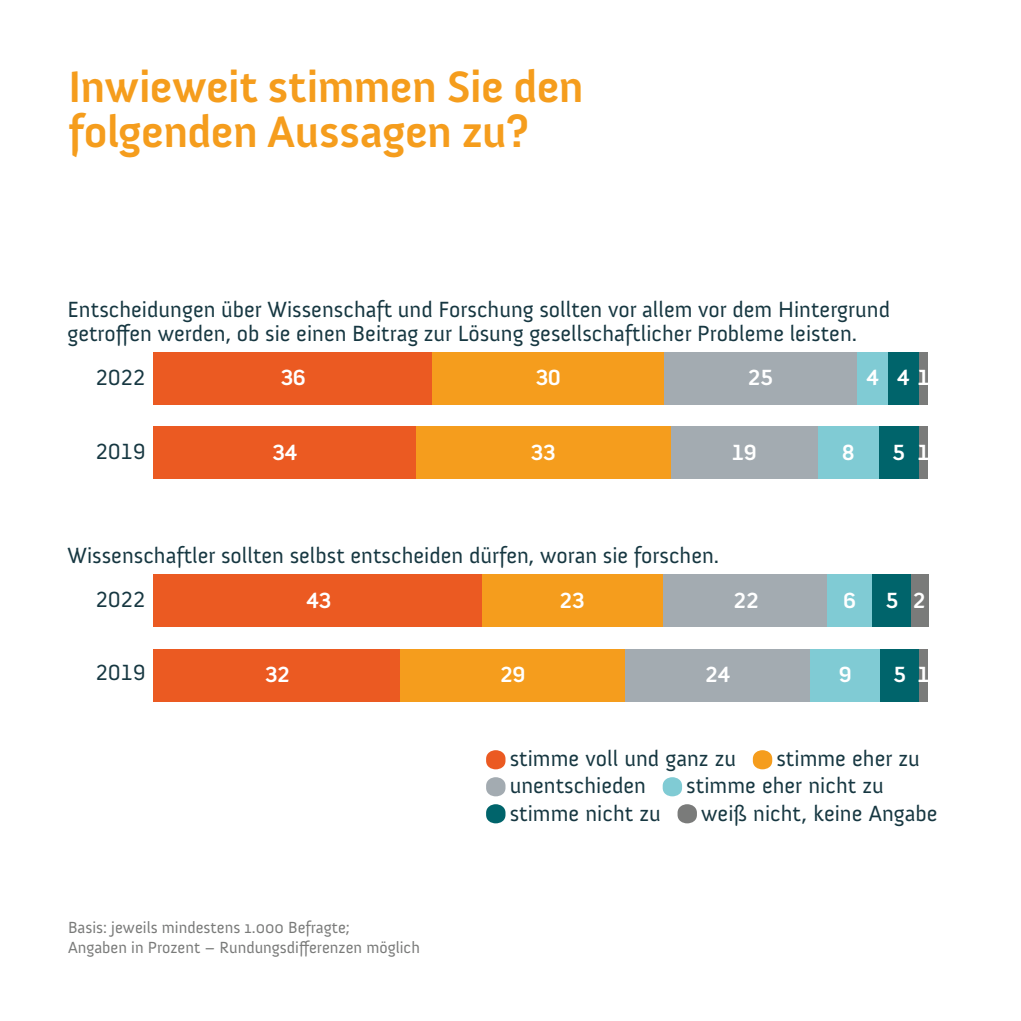
<style>
.page{position:relative;width:1021px;height:1021px;background:#fff}
.page>*{position:absolute;margin:0;border:0;box-sizing:border-box;transform-origin:0 0}
.t1{font:700 45px/45px "Anivers";letter-spacing:-.015em;color:#f59d1d}
.t2{font:22.5px/24px "Anivers";color:#163741}
.t3{font:700 22.5px "Anivers";color:#fff}
.t4{font:16.5px/19.8px "Anivers";color:#7a7b7a}
.s1{font-size:57px;color:#eb5a22}
.s2{font-size:57px;color:#f59d1d}
.s3{font-size:57px;color:#a3abb1}
.s4{font-size:57px;color:#80cbd4}
.s5{font-size:57px;color:#00646b}
.s6{font-size:57px;color:#7a7b7a}
</style>
<div class="page">
<div style="left:153px;top:352px;width:281px;height:52px;background:#eb5a22"></div>
<div style="left:481px;top:574px;width:182px;height:53px;background:#f59d1d"></div>
<div style="left:625px;top:648px;width:185px;height:53px;background:#a3abb1"></div>
<div style="left:153px;top:574px;width:329px;height:53px;background:#eb5a22"></div>
<div style="left:153px;top:426px;width:264px;height:53px;background:#eb5a22"></div>
<div style="left:153px;top:648px;width:249px;height:53px;background:#eb5a22"></div>
<div style="left:918px;top:352px;width:9px;height:52px;background:#7a7b7a"></div>
<div style="left:918px;top:426px;width:9px;height:53px;background:#7a7b7a"></div>
<div style="left:918px;top:648px;width:9px;height:53px;background:#7a7b7a"></div>
<div style="left:664px;top:352px;width:193px;height:52px;background:#a3abb1"></div>
<div style="left:663px;top:574px;width:166px;height:53px;background:#a3abb1"></div>
<div style="left:857px;top:352px;width:31px;height:52px;background:#80cbd4"></div>
<div style="left:827px;top:574px;width:45px;height:53px;background:#80cbd4"></div>
<div style="left:817px;top:426px;width:62px;height:53px;background:#80cbd4"></div>
<div style="left:810px;top:648px;width:70px;height:53px;background:#80cbd4"></div>
<div style="left:888px;top:352px;width:30px;height:52px;background:#00646b"></div>
<div style="left:872px;top:574px;width:39px;height:53px;background:#00646b"></div>
<div style="left:879px;top:426px;width:40px;height:53px;background:#00646b"></div>
<div style="left:880px;top:648px;width:38px;height:53px;background:#00646b"></div>
<div style="left:911px;top:574px;width:17px;height:53px;background:#7a7b7a"></div>
<div style="left:432px;top:352px;width:232px;height:52px;background:#f59d1d"></div>
<div style="left:416px;top:426px;width:254px;height:53px;background:#f59d1d"></div>
<div style="left:400px;top:648px;width:225px;height:53px;background:#f59d1d"></div>
<div style="left:670px;top:426px;width:147px;height:53px;background:#a3abb1"></div>
<h1 class="t1" style="left:68px;top:65px;width:517px">Inwieweit stimmen Sie den folgenden Aussagen zu?</h1>
<p class="t2" style="left:67px;top:297px;width:824px">Entscheidungen über Wissenschaft und Forschung sollten vor allem vor dem Hintergrund getroffen werden, ob sie einen Beitrag zur Lösung gesellschaftlicher Probleme leisten.</p>
<p class="t3" style="left:748px;top:365px;width:26px">25</p>
<p class="t2" style="left:96px;top:365px;width:51px">2022</p>
<p class="t3" style="left:281px;top:365px;width:26px">36</p>
<p class="t3" style="left:535px;top:365px;width:26px">30</p>
<p class="t3" style="left:866px;top:365px;width:14px">4</p>
<p class="t3" style="left:897px;top:365px;width:34px">4 1</p>
<p class="t2" style="left:96px;top:440px;width:51px">2019</p>
<p class="t3" style="left:272px;top:440px;width:26px">34</p>
<p class="t3" style="left:531px;top:440px;width:26px">33</p>
<p class="t3" style="left:731px;top:440px;width:26px">19</p>
<p class="t3" style="left:842px;top:440px;width:14px">8</p>
<p class="t3" style="left:892px;top:440px;width:14px">5</p>
<p class="t3" style="left:917px;top:440px;width:14px">1</p>
<p class="t2" style="left:67px;top:544px;width:653px">Wissenschaftler sollten selbst entscheiden dürfen, woran sie forschen.</p>
<p class="t2" style="left:96px;top:587px;width:51px">2022</p>
<p class="t3" style="left:306px;top:588px;width:26px">43</p>
<p class="t3" style="left:560px;top:588px;width:26px">23</p>
<p class="t3" style="left:734px;top:588px;width:26px">22</p>
<p class="t3" style="left:843px;top:588px;width:14px">6</p>
<p class="t3" style="left:885px;top:588px;width:14px">5</p>
<p class="t3" style="left:913px;top:588px;width:14px">2</p>
<p class="t2" style="left:96px;top:661px;width:51px">2019</p>
<p class="t3" style="left:265px;top:662px;width:26px">32</p>
<p class="t3" style="left:500px;top:662px;width:26px">29</p>
<p class="t3" style="left:705px;top:662px;width:26px">24</p>
<p class="t3" style="left:839px;top:662px;width:14px">9</p>
<p class="t3" style="left:893px;top:662px;width:14px">5</p>
<p class="t3" style="left:917px;top:662px;width:14px">1</p>
<p class="t4" style="left:68px;top:917px;width:353px">Basis: jeweils mindestens 1.000 Befragte;<br>Angaben in Prozent – Rundungsdifferenzen möglich</p>
<p class="t2" style="left:482px;top:747px;width:256px"><span class="s1">•</span>stimme voll und ganz zu</p>
<p class="t2" style="left:748px;top:747px;width:173px"><span class="s2">•</span>stimme eher zu</p>
<p class="t2" style="left:482px;top:774px;width:166px"><span class="s3">•</span>unentschieden</p>
<p class="t2" style="left:658px;top:774px;width:227px"><span class="s4">•</span>stimme eher nicht zu</p>
<p class="t2" style="left:482px;top:801px;width:180px"><span class="s5">•</span>stimme nicht zu</p>
<p class="t2" style="left:673px;top:801px;width:266px"><span class="s6">•</span>weiß nicht, keine Angabe</p>
</div>
